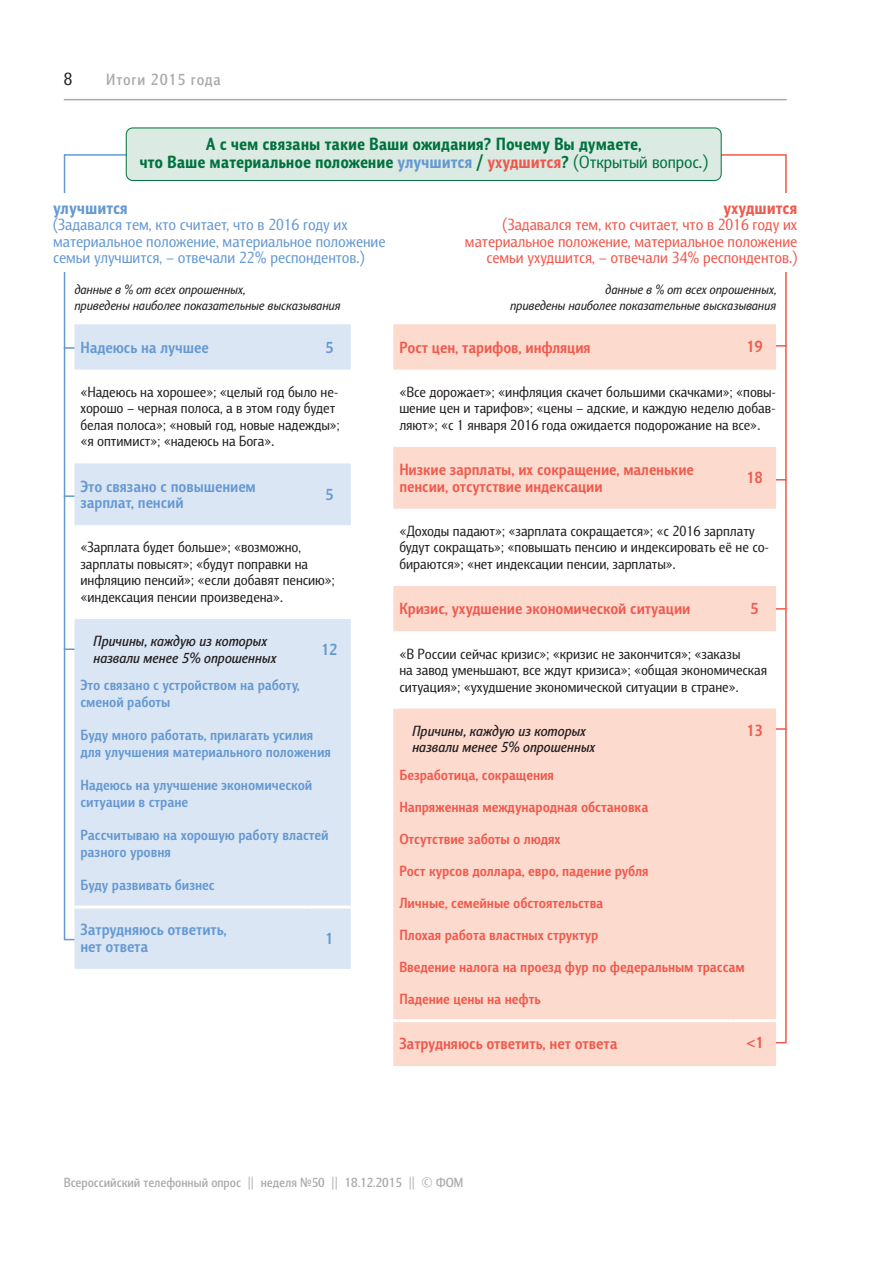
<style>
.page{position:relative;width:893px;height:1263px;background:#fff}
.page>*{position:absolute;margin:0;border:0;box-sizing:border-box;transform-origin:0 0}
.t1{font:800 18px/18px "Barnaul Grotesk";color:#00723e;text-align:center}
.t2{font:800 18px "Barnaul Grotesk";color:#6599d1}
.t3{font:800 18px "Barnaul Grotesk";color:#f0594d}
.t4{font:18px "Barnaul Grotesk";color:#231f20}
.t5{font:700 16.5px/16.5px "Barnaul Grotesk";color:#f0594d}
.t6{font:16.5px/16.5px "Barnaul Grotesk";color:#6599d1}
.t7{font:16.5px/16.5px "Barnaul Grotesk";color:#f0594d;text-align:right}
.t8{font:700 16.5px/16.5px "Barnaul Grotesk";color:#6599d1}
.t9{font:500 16.5px "Barnaul Grotesk";letter-spacing:.05em;color:#a8a9ad}
.t10{font:15px/16.5px "Barnaul Grotesk";color:#231f20}
.t11{font:700 15px/32px "Barnaul Grotesk";color:#f0594d}
.t12{font:700 15px/16.5px "Barnaul Grotesk";color:#6599d1}
.t13{font:italic 500 15px/16.5px "Barnaul Grotesk";color:#231f20}
.t14{font:italic 13.5px/16.2px "Barnaul Grotesk";color:#231f20}
.t15{font:500 13.5px "Barnaul Grotesk";color:#a8a9ad}
.s1{color:#6599d1}
.s2{color:#f0594d}
.s3{font-weight:400}
</style>
<div class="page">
<hr style="left:64px;top:99px;width:723px;height:1px;background:#a8a9ad">
<svg style="left:63px;top:153px;width:67px;height:788px"></svg>
<svg style="left:719px;top:154px;width:68px;height:890px"></svg>
<hr style="left:64px;top:347px;width:167px;height:2px;background:#6599d1">
<hr style="left:64px;top:495px;width:167px;height:2px;background:#6599d1">
<hr style="left:64px;top:648px;width:167px;height:2px;background:#6599d1">
<svg style="left:74px;top:324px;width:277px;height:645px;fill:#dbe6f4"></svg>
<hr style="left:74px;top:905px;width:234px;height:3px;background:#fff">
<hr style="left:308px;top:905px;width:43px;height:3px;background:#fff">
<hr style="left:561px;top:345px;width:226px;height:2px;background:#f0594d">
<hr style="left:561px;top:479px;width:226px;height:1px;background:#f0594d">
<hr style="left:561px;top:608px;width:226px;height:2px;background:#f0594d">
<hr style="left:561px;top:728px;width:226px;height:2px;background:#f0594d">
<div style="left:126px;top:128px;width:595px;height:52px;background:#dbeae2;border-radius:7px"></div>
<div style="left:126px;top:128px;width:596px;height:53px;border:1px solid #00723e;border-radius:7px"></div>
<svg style="left:393px;top:324px;width:383px;height:742px;fill:#fcdace"></svg>
<hr style="left:393px;top:1019px;width:340px;height:3px;background:#fff">
<hr style="left:733px;top:1019px;width:43px;height:3px;background:#fff">
<div style="left:53px;top:193px;width:347px;height:79px;background:#fff"></div>
<div style="left:445px;top:193px;width:352px;height:79px;background:#fff"></div>
<p class="t4" style="left:64px;top:69px;width:10px">8</p>
<p class="t9" style="left:106px;top:70px;width:116px">Итоги 2015 года</p>
<p class="t1" style="left:139px;top:134px;width:570px">А с чем связаны такие Ваши ожидания? Почему Вы думаете,<br>что Ваше материальное положение <span class="s1">улучшится</span> / <span class="s2">ухудшится</span>? <span class="s3">(Открытый вопрос.)</span></p>
<p class="t2" style="left:53px;top:197px;width:76px">улучшится</p>
<p class="t6" style="left:53px;top:216px;width:334px">(Задавался тем, кто считает, что в 2016 году их материальное положение, материальное положение семьи улучшится, – отвечали 22% респондентов.)</p>
<p class="t14" style="left:74px;top:281px;width:268px">данные в % от всех опрошенных,<br>приведены наиболее показательные высказывания</p>
<p class="t8" style="left:80px;top:338px;width:130px">Надеюсь на лучшее</p>
<p class="t8" style="left:326px;top:338px;width:9px">5</p>
<p class="t10" style="left:80px;top:383px;width:261px">«Надеюсь на хорошее»; «целый год было не&shy;хорошо – черная полоса, а в этом году будет белая полоса»; «новый год, новые надежды»; «я оптимист»; «надеюсь на Бога».</p>
<p class="t8" style="left:80px;top:477px;width:177px">Это связано с повышением зарплат, пенсий</p>
<p class="t8" style="left:326px;top:486px;width:9px">5</p>
<p class="t10" style="left:80px;top:539px;width:256px">«Зарплата будет больше»; «возможно, зарплаты повысят»; «будут поправки на инфляцию пенсий»; «если добавят пенсию»; «индексация пенсии произведена».</p>
<p class="t13" style="left:93px;top:633px;width:184px">Причины, каждую из которых назвали менее 5% опрошенных</p>
<p class="t8" style="left:322px;top:641px;width:17px">12</p>
<p class="t12" style="left:80px;top:676px;width:221px">Это связано с устройством на работу, сменой работы</p>
<p class="t12" style="left:80px;top:726px;width:252px">Буду много работать, прилагать усилия для улучшения материального положения</p>
<p class="t12" style="left:80px;top:776px;width:234px">Надеюсь на улучшение экономической ситуации в стране</p>
<p class="t12" style="left:80px;top:826px;width:250px">Рассчитываю на хорошую работу властей разного уровня</p>
<p class="t12" style="left:80px;top:876px;width:136px">Буду развивать бизнес</p>
<p class="t8" style="left:80px;top:921px;width:148px">Затрудняюсь ответить, нет ответа</p>
<p class="t8" style="left:326px;top:929px;width:9px">1</p>
<p class="t3" style="left:723px;top:197px;width:75px">ухудшится</p>
<p class="t7" style="left:465px;top:216px;width:334px">(Задавался тем, кто считает, что в 2016 году их материальное положение, материальное положение семьи ухудшится, – отвечали 34% респондентов.)</p>
<p class="t14" style="left:510px;top:281px;width:268px;text-align:right">данные в % от всех опрошенных,<br>приведены наиболее показательные высказывания</p>
<p class="t5" style="left:399px;top:338px;width:193px">Рост цен, тарифов, инфляция</p>
<p class="t5" style="left:747px;top:338px;width:17px">19</p>
<p class="t10" style="left:399px;top:383px;width:378px;text-align:justify">«Все дорожает»; «инфляция скачет большими скачками»; «повы&shy;шение цен и тарифов»; «цены – адские, и каждую неделю добав&shy;ляют»; «с 1 января 2016 года ожидается подорожание на все».</p>
<p class="t5" style="left:399px;top:461px;width:296px">Низкие зарплаты, их сокращение, маленькие пенсии, отсутствие индексации</p>
<p class="t5" style="left:747px;top:469px;width:17px">18</p>
<p class="t10" style="left:399px;top:522px;width:371px">«Доходы падают»; «зарплата сокращается»; «с 2016 зарплату будут сокращать»; «повышать пенсию и индексировать её не со&shy;бираются»; «нет индексации пенсии, зарплаты».</p>
<p class="t5" style="left:399px;top:600px;width:293px">Кризис, ухудшение экономической ситуации</p>
<p class="t5" style="left:751px;top:599px;width:9px">5</p>
<p class="t10" style="left:399px;top:645px;width:369px">«В России сейчас кризис»; «кризис не закончится»; «заказы<br>на завод уменьшают, все ждут кризиса»; «общая экономическая ситуация»; «ухудшение экономической ситуации в стране».</p>
<p class="t13" style="left:412px;top:722px;width:184px">Причины, каждую из которых назвали менее 5% опрошенных</p>
<p class="t5" style="left:747px;top:721px;width:17px">13</p>
<p class="t11" style="left:399px;top:758px;width:347px">Безработица, сокращения<br>Напряженная международная обстановка<br>Отсутствие заботы о людях<br>Рост курсов доллара, евро, падение рубля<br>Личные, семейные обстоятельства<br>Плохая работа властных структур<br>Введение налога на проезд фур по федеральным трассам Падение цены на нефть</p>
<p class="t5" style="left:399px;top:1035px;width:220px">Затрудняюсь ответить, нет ответа</p>
<p class="t5" style="left:746px;top:1034px;width:19px">&lt;1</p>
<p class="t15" style="left:64px;top:1175px;width:401px">Всероссийский телефонный опрос || неделя №50 || 18.12.2015 || © ФОМ</p>
</div>
